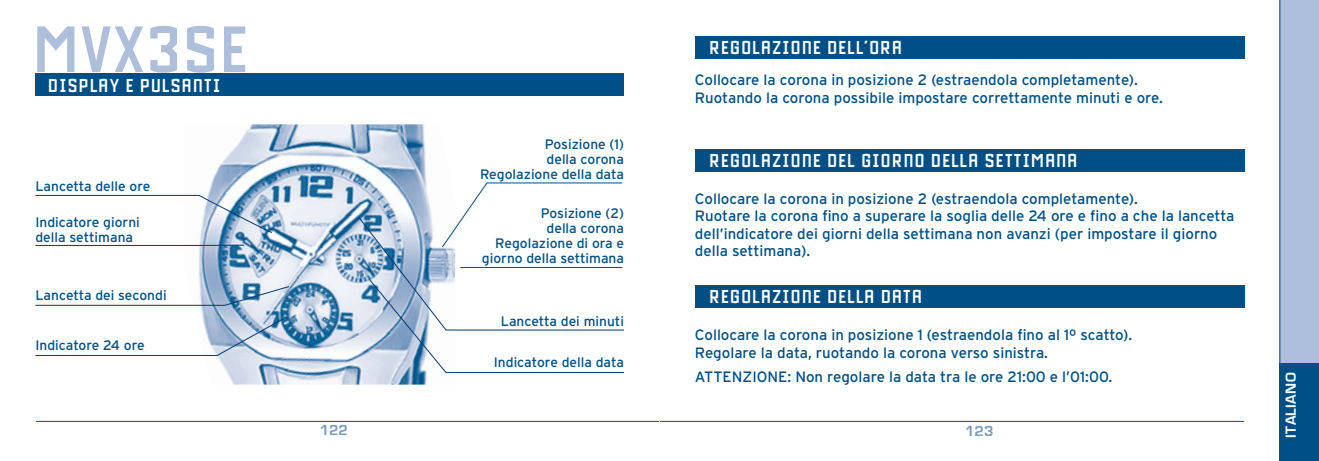
<style>
.page{position:relative;width:1319px;height:461px;background:#fff}
.page>*{position:absolute;margin:0;border:0;box-sizing:border-box;transform-origin:0 0}
.t1{font:700 70px "Drukpa";letter-spacing:.04em;color:#adbfda}
.t2{font:700 20px "Drukpa";letter-spacing:.07em;color:#fff}
.t3{font:15px/17.5px "Interstate";color:#004f86}
.t4{font:700 15px "Eurostile";letter-spacing:.025em;color:#fff}
.t5{font:700 15px "Eurostile";color:#779ac1}
.t6{font:13.75px/15px "Interstate";color:#004f86;text-align:right}
</style>
<div class="page">
<img style="left:184px;top:124px;width:271px;height:260px">
<svg style="left:441px;top:182px;width:182px;height:13px"></svg>
<svg style="left:35px;top:195px;width:589px;height:178px"></svg>
<hr style="left:460px;top:267px;width:162px;height:1px;background:#004f86">
<hr style="left:358px;top:421px;width:301px;height:1px;background:#004f86">
<hr style="left:36px;top:421px;width:322px;height:1px;background:#004f86">
<div style="left:35px;top:73px;width:589px;height:23px;background:#004f86"></div>
<hr style="left:659px;top:421px;width:282px;height:1px;background:#004f86">
<hr style="left:941px;top:421px;width:302px;height:1px;background:#004f86">
<div style="left:1278px;top:0;width:40px;height:461px;background:#adbfda"></div>
<div style="left:1278px;top:363px;width:40px;height:98px;background:#004f86"></div>
<hr style="left:1279px;top:0;width:1px;height:461px;background:#004f86">
<div style="left:694px;top:36px;width:550px;height:22px;background:#004f86"></div>
<div style="left:694px;top:149px;width:550px;height:23px;background:#004f86"></div>
<div style="left:694px;top:285px;width:550px;height:23px;background:#004f86"></div>
<h1 class="t1" style="left:34px;top:12px;width:215px">MVX3SE</h1>
<h2 class="t2" style="left:48px;top:74px;width:173px">DISPLAY E PULSANTI</h2>
<p class="t6" style="left:35px;top:179px;width:116px">Lancetta delle ore</p>
<p class="t6" style="left:480px;top:136px;width:145px">Posizione (1)<br>della corona<br>Regolazione della data</p>
<p class="t6" style="left:35px;top:215px;width:106px;text-align:left">Indicatore giorni della settimana</p>
<p class="t6" style="left:482px;top:205px;width:144px">Posizione (2)<br>della corona<br>Regolazione di ora e giorno della settimana</p>
<p class="t6" style="left:35px;top:287px;width:133px">Lancetta dei secondi</p>
<p class="t6" style="left:35px;top:337px;width:111px">Indicatore 24 ore</p>
<p class="t6" style="left:500px;top:313px;width:125px">Lancetta dei minuti</p>
<p class="t6" style="left:494px;top:354px;width:132px">Indicatore della data</p>
<h2 class="t2" style="left:709px;top:37px;width:194px">REGOLAZIONE DELL’ORA</h2>
<p class="t3" style="left:694px;top:71px;width:469px">Collocare la corona in posizione 2 (estraendola completamente).<br>Ruotando la corona possibile impostare correttamente minuti e ore.</p>
<h2 class="t2" style="left:709px;top:150px;width:369px">REGOLAZIONE DEL GIORNO DELLA SETTIMANA</h2>
<p class="t3" style="left:694px;top:190px;width:541px">Collocare la corona in posizione 2 (estraendola completamente).<br>Ruotare la corona fino a superare la soglia delle 24 ore e fino a che la lancetta dell’indicatore dei giorni della settimana non avanzi (per impostare il giorno della settimana).</p>
<h2 class="t2" style="left:709px;top:286px;width:214px">REGOLAZIONE DELLA DATA</h2>
<p class="t3" style="left:694px;top:326px;width:438px">Collocare la corona in posizione 1 (estraendola fino al 1º scatto).<br>Regolare la data, ruotando la corona verso sinistra.</p>
<p class="t3" style="left:694px;top:368px;width:419px">ATTENZIONE: Non regolare la data tra le ore 21:00 e l’01:00.</p>
<p class="t5" style="left:320px;top:422px;width:30px">122</p>
<p class="t5" style="left:965px;top:422px;width:30px">123</p>
<p class="t4" style="left:1282px;top:437px;width:67px;rotate:-90deg">ITALIANO</p>
</div>
